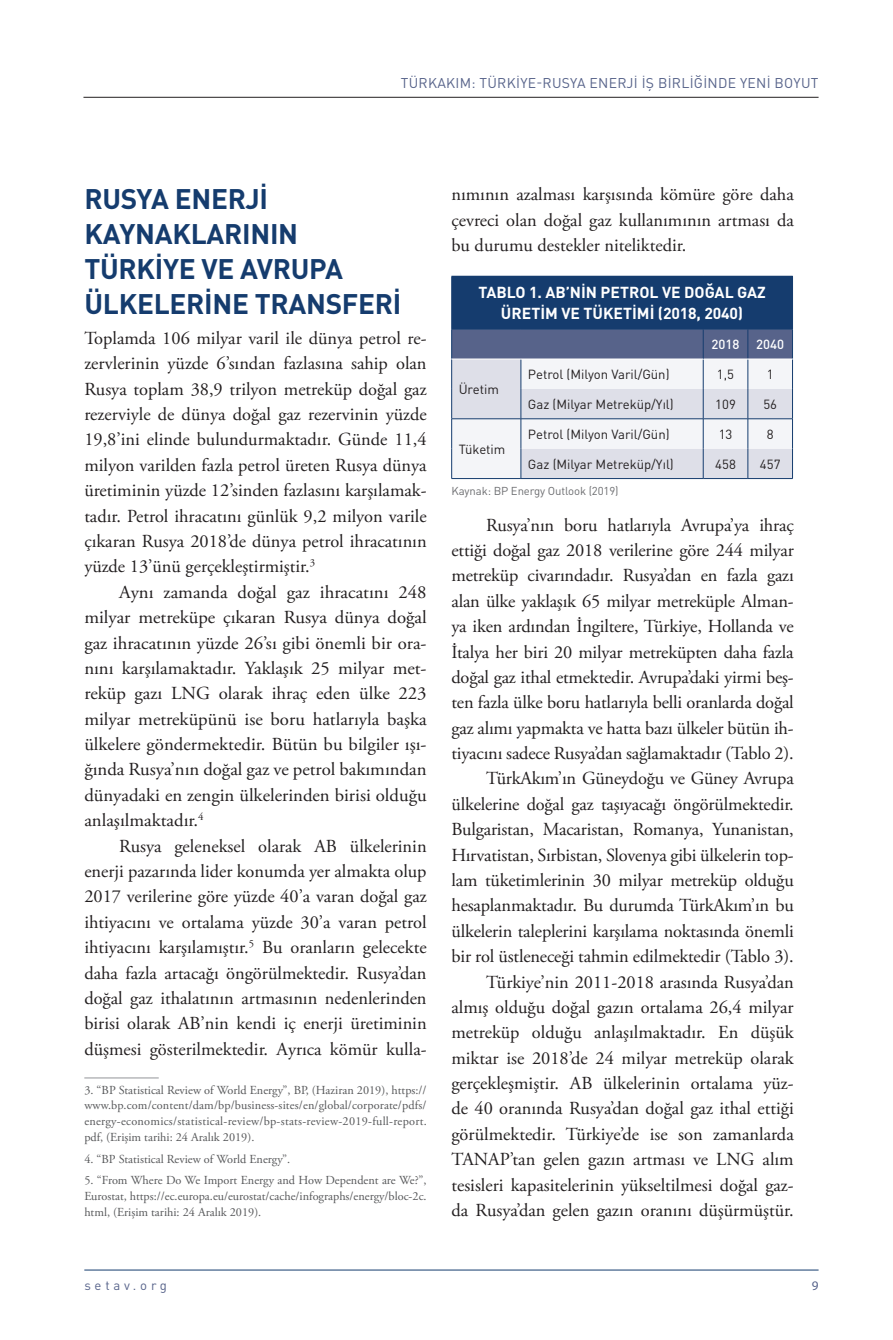
<style>
.page{position:relative;width:893px;height:1340px;background:#fff}
.page>*{position:absolute;margin:0;border:0;box-sizing:border-box;transform-origin:0 0}
.t1{font:700 28px/35px "DIN Pro";letter-spacing:-.01em;color:#153c6e}
.t2{font:18.38px/25.4px "Adobe Garamond Pro";letter-spacing:-.01em;color:#231f20;text-align:justify}
.t3{font:700 15.75px/21px "DIN Pro";color:#fff;text-align:center}
.t4{font:14px "DIN Pro";letter-spacing:.02em;color:#57638a}
.t5{font:13.12px "DIN Pro";color:#231f20}
.t6{font:13.12px "DIN Pro";letter-spacing:.29em;color:#57638a}
.t7{font:500 13.12px "DIN Pro";color:#fff}
.t8{font:13.12px "Myriad Pro";color:#57638a}
.t9{font:12.25px/15.8px "Adobe Garamond Pro";color:#57585a;text-align:justify}
.t10{font:11.38px "DIN Pro";letter-spacing:-.01em;color:#6c6d70}
</style>
<div class="page">
<hr style="left:84px;top:1269px;width:735px;height:1px;background:#153c6e">
<hr style="left:83px;top:97px;width:736px;height:1px;background:#231f20">
<hr style="left:84px;top:1077px;width:75px;height:1px;background:#939598">
<div style="left:452px;top:276px;width:340px;height:53px;background:#153c6e"></div>
<svg style="left:451px;top:330px;width:342px;height:148px"></svg>
<hr style="left:451px;top:448px;width:1px;height:30px;background:#153c6e">
<hr style="left:521px;top:448px;width:1px;height:30px;background:#153c6e">
<hr style="left:703px;top:448px;width:1px;height:30px;background:#153c6e">
<hr style="left:748px;top:448px;width:1px;height:30px;background:#153c6e">
<hr style="left:792px;top:448px;width:1px;height:30px;background:#153c6e">
<hr style="left:451px;top:478px;width:70px;height:1px;background:#153c6e">
<hr style="left:521px;top:478px;width:182px;height:1px;background:#153c6e">
<hr style="left:703px;top:478px;width:45px;height:1px;background:#153c6e">
<hr style="left:748px;top:478px;width:45px;height:1px;background:#153c6e">
<hr style="left:792px;top:276px;width:1px;height:53px;background:#153c6e">
<hr style="left:748px;top:329px;width:1px;height:30px;background:#153c6e">
<hr style="left:451px;top:276px;width:1px;height:53px;background:#153c6e">
<hr style="left:703px;top:329px;width:45px;height:1px;background:#153c6e">
<hr style="left:748px;top:329px;width:45px;height:1px;background:#153c6e">
<hr style="left:792px;top:329px;width:1px;height:30px;background:#153c6e">
<hr style="left:703px;top:359px;width:45px;height:1px;background:#fff">
<hr style="left:748px;top:359px;width:45px;height:1px;background:#fff">
<hr style="left:451px;top:418px;width:70px;height:1px;background:#153c6e">
<hr style="left:521px;top:418px;width:182px;height:1px;background:#153c6e">
<hr style="left:703px;top:418px;width:45px;height:1px;background:#153c6e">
<hr style="left:748px;top:418px;width:45px;height:1px;background:#153c6e">
<hr style="left:451px;top:329px;width:70px;height:1px;background:#153c6e">
<hr style="left:451px;top:329px;width:1px;height:30px;background:#153c6e">
<hr style="left:521px;top:329px;width:182px;height:1px;background:#153c6e">
<hr style="left:703px;top:329px;width:1px;height:30px;background:#153c6e">
<hr style="left:451px;top:359px;width:70px;height:1px;background:#fff">
<hr style="left:521px;top:359px;width:182px;height:1px;background:#fff">
<p class="t4" style="left:401px;top:73px;width:419px">TÜRKAKIM: TÜRKİYE-RUSYA ENERJİ İŞ BİRLİĞİNDE YENİ BOYUT</p>
<h1 class="t1" style="left:84px;top:180px;width:318px">RUSYA ENERJİ<br>KAYNAKLARININ<br>TÜRKİYE VE AVRUPA<br>ÜLKELERİNE TRANSFERİ</h1>
<p class="t2" style="left:84px;top:326px;width:344px">Toplamda 106 milyar varil ile dünya petrol re&shy;zervlerinin yüzde 6’sından fazlasına sahip olan Rusya toplam 38,9 trilyon metreküp doğal gaz rezerviyle de dünya doğal gaz rezervinin yüzde 19,8’ini elinde bulundurmaktadır. Günde 11,4 milyon varilden fazla petrol üreten Rusya dünya üretiminin yüzde 12’sinden fazlasını karşılamak&shy;tadır. Petrol ihracatını günlük 9,2 milyon varile çıkaran Rusya 2018’de dünya petrol ihracatının yüzde 13’ünü gerçekleştirmiştir.<sup>3</sup></p>
<p class="t2" style="left:84px;top:580px;width:344px;text-indent:35px">Aynı zamanda doğal gaz ihracatını 248 milyar metreküpe çıkaran Rusya dünya doğal gaz ihracatının yüzde 26’sı gibi önemli bir ora&shy;nını karşılamaktadır. Yaklaşık 25 milyar met&shy;reküp gazı LNG olarak ihraç eden ülke 223 milyar metreküpünü ise boru hatlarıyla başka ülkelere göndermektedir. Bütün bu bilgiler ışı&shy;ğında Rusya’nın doğal gaz ve petrol bakımından dünyadaki en zengin ülkelerinden birisi olduğu anlaşılmaktadır.<sup>4</sup></p>
<p class="t2" style="left:84px;top:833px;width:344px;text-indent:35px">Rusya geleneksel olarak AB ülkelerinin enerji pazarında lider konumda yer almakta olup 2017 verilerine göre yüzde 40’a varan doğal gaz ihtiyacını ve ortalama yüzde 30’a varan petrol ihtiyacını karşılamıştır.<sup>5</sup> Bu oranların gelecekte daha fazla artacağı öngörülmektedir. Rusya’dan doğal gaz ithalatının artmasının nedenlerinden birisi olarak AB’nin kendi iç enerji üretiminin düşmesi gösterilmektedir. Ayrıca kömür kulla-</p>
<p class="t9" style="left:84px;top:1082px;width:344px">3. “BP Statistical Review of World Energy”, BP, (Haziran 2019), https:// www.bp.com/content/dam/bp/business-sites/en/global/corporate/pdfs/ energy-economics/statistical-review/bp-stats-review-2019-full-report. pdf, (Erişim tarihi: 24 Aralık 2019).</p>
<p class="t9" style="left:84px;top:1151px;width:207px">4. “BP Statistical Review of World Energy”.</p>
<p class="t9" style="left:84px;top:1173px;width:344px">5. “From Where Do We Import Energy and How Dependent are We?”, Eurostat, https://ec.europa.eu/eurostat/cache/infographs/energy/bloc-2c. html, (Erişim tarihi: 24 Aralık 2019).</p>
<p class="t2" style="left:451px;top:182px;width:344px">nımının azalması karşısında kömüre göre daha çevreci olan doğal gaz kullanımının artması da bu durumu destekler niteliktedir.</p>
<p class="t3" style="left:478px;top:281px;width:289px">TABLO 1. AB’NİN PETROL VE DOĞAL GAZ<br>ÜRETİM VE TÜKETİMİ (2018, 2040)</p>
<p class="t7" style="left:712px;top:335px;width:29px">2018</p>
<p class="t7" style="left:756px;top:335px;width:29px">2040</p>
<p class="t5" style="left:459px;top:380px;width:42px">Üretim</p>
<p class="t5" style="left:528px;top:365px;width:143px">Petrol (Milyon Varil/Gün)</p>
<p class="t5" style="left:717px;top:365px;width:19px">1,5</p>
<p class="t5" style="left:767px;top:365px;width:8px">1</p>
<p class="t5" style="left:528px;top:395px;width:147px">Gaz (Milyar Metreküp/Yıl)</p>
<p class="t5" style="left:715px;top:395px;width:22px">109</p>
<p class="t5" style="left:763px;top:395px;width:15px">56</p>
<p class="t5" style="left:528px;top:425px;width:143px">Petrol (Milyon Varil/Gün)</p>
<p class="t5" style="left:719px;top:425px;width:15px">13</p>
<p class="t5" style="left:767px;top:425px;width:8px">8</p>
<p class="t5" style="left:528px;top:455px;width:147px">Gaz (Milyar Metreküp/Yıl)</p>
<p class="t5" style="left:715px;top:455px;width:22px">458</p>
<p class="t5" style="left:760px;top:455px;width:22px">457</p>
<p class="t10" style="left:451px;top:483px;width:169px">Kaynak: BP Energy Outlook (2019)</p>
<p class="t2" style="left:451px;top:512px;width:344px;text-align:right">Rusya’nın boru hatlarıyla Avrupa’ya ihraç ettiği doğal gaz 2018 verilerine göre 244 milyar metreküp civarındadır. Rusya’dan en fazla gazı alan ülke yaklaşık 65 milyar metreküple Alman&shy;ya iken ardından İngiltere, Türkiye, Hollanda ve İtalya her biri 20 milyar metreküpten daha fazla doğal gaz ithal etmektedir. Avrupa’daki yirmi beş&shy;ten fazla ülke boru hatlarıyla belli oranlarda doğal gaz alımı yapmakta ve hatta bazı ülkeler bütün ih&shy;tiyacını sadece Rusya’dan sağlamaktadır (Tablo 2).<br>TürkAkım’ın Güneydoğu ve Güney Avrupa ülkelerine doğal gaz taşıyacağı öngörülmektedir.<br>Bulgaristan, Macaristan, Romanya, Yunanistan, Hırvatistan, Sırbistan, Slovenya gibi ülkelerin top&shy;lam tüketimlerinin 30 milyar metreküp olduğu hesaplanmaktadır. Bu durumda TürkAkım’ın bu ülkelerin taleplerini karşılama noktasında önemli bir rol üstleneceği tahmin edilmektedir (Tablo 3).<br>Türkiye’nin 2011-2018 arasında Rusya’dan almış olduğu doğal gazın ortalama 26,4 milyar metreküp olduğu anlaşılmaktadır. En düşük miktar ise 2018’de 24 milyar metreküp olarak gerçekleşmiştir. AB ülkelerinin ortalama yüz&shy;de 40 oranında Rusya’dan doğal gaz ithal ettiği görülmektedir. Türkiye’de ise son zamanlarda TANAP’tan gelen gazın artması ve LNG alım tesisleri kapasitelerinin yükseltilmesi doğal gaz&shy;da Rusya’dan gelen gazın oranını düşürmüştür.</p>
<p class="t5" style="left:459px;top:440px;width:48px">Tüketim</p>
<p class="t6" style="left:84px;top:1276px;width:84px">setav.org</p>
<p class="t8" style="left:812px;top:1277px;width:8px">9</p>
</div>
